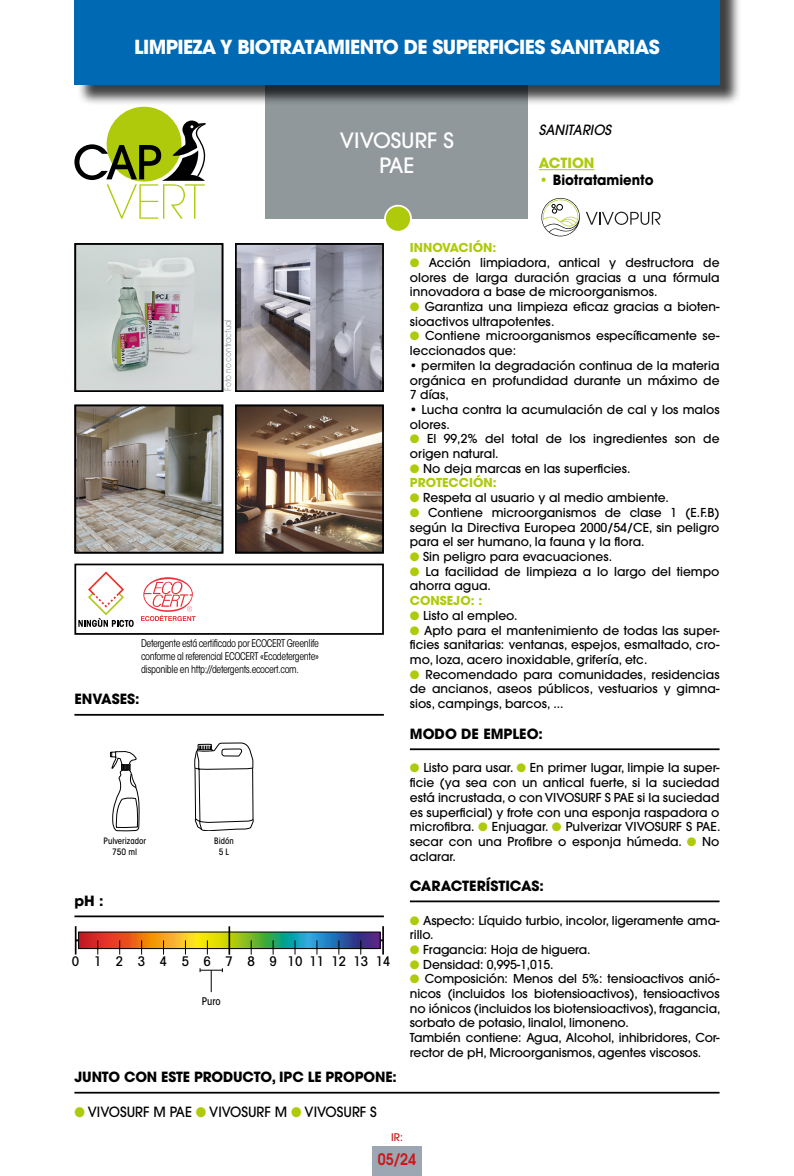
<style>
.page{position:relative;width:794px;height:1176px;background:#fff}
.page>*{position:absolute;margin:0;border:0;box-sizing:border-box;transform-origin:0 0}
.t1{font:500 21px "ITC Avant Garde Std";color:#fff}
.t2{font:700 19.25px "ITC Avant Garde Std";letter-spacing:-.03em;color:#fff}
.t3{font:600 15.75px "ITC Avant Garde Std";color:#cd1719;scale:.9 1}
.t4{font:700 14px "ITC Avant Garde Std";color:#000}
.t5{font:500 14px "ITC Avant Garde Std";color:#000;scale:.95 1}
.t6{font:700 14px "ITC Avant Garde Std";color:#000;scale:.95 1}
.t7{font:italic 500 14px "ITC Avant Garde Std";color:#000;scale:.95 1}
.t8{font:700 14px "ITC Avant Garde Std";color:#afca0b}
.t9{font:500 condensed 13.3px "Avant Garde";letter-spacing:.265em;color:#000}
.t10{font:500 12.25px/14.7px "ITC Avant Garde Std";color:#000;text-align:justify}
.t11{font:700 12.25px "ITC Avant Garde Std";color:#afca0b}
.t12{font:condensed 10.5px/12.6px "ITC Avant Garde Std";letter-spacing:-.03em;color:#000;text-align:justify;scale:.95 1}
.t13{font:500 condensed 10.5px "ITC Avant Garde Std";color:#000}
.t14{font:500 10.5px "ITC Avant Garde Std";color:#cd1719}
.t15{font:500 condensed 8.75px "ITC Avant Garde Std";color:#000}
.t16{font:8.75px "ITC Avant Garde Std";color:#91989c;scale:.85 1}
.s1{color:#afca0b}
</style>
<div class="page">
<div style="left:74px;top:563px;width:310px;height:72px;border:2px solid #000"></div>
<div style="left:266px;top:79px;width:262px;height:140px;background:#91989c"></div>
<div style="left:77px;top:0;width:664px;height:106px;background:#000;opacity:.75"></div>
<div style="left:74px;top:0;width:645px;height:84px;background:#0069b4"></div>
<div style="left:372px;top:1146px;width:50px;height:30px;background:#9ca7b3"></div>
<div style="left:107px;top:107px;width:74px;height:75px;background:#afca0b;border-radius:50%"></div>
<svg style="left:74px;top:121px;width:132px;height:98px"></svg>
<div style="left:385px;top:206px;width:26px;height:26px;background:#afca0b;border-radius:50%"></div>
<div style="left:384px;top:205px;width:28px;height:28px;border:2px solid #fff;border-radius:50%"></div>
<hr style="left:74px;top:714px;width:310px;height:1px;background:#000">
<hr style="left:410px;top:748px;width:309px;height:2px;background:#000">
<hr style="left:410px;top:900px;width:309px;height:2px;background:#000">
<hr style="left:74px;top:1092px;width:645px;height:1px;background:#000">
<hr style="left:539px;top:169px;width:55px;height:1px;background:#afca0b">
<hr style="left:74px;top:915px;width:310px;height:2px;background:#000">
<hr style="left:76px;top:939px;width:307px;height:2px;background:#000">
<svg style="left:75px;top:926px;width:306px;height:29px"></svg>
<hr style="left:228px;top:926px;width:2px;height:28px;background:#000">
<hr style="left:382px;top:926px;width:2px;height:28px;background:#000">
<svg style="left:141px;top:577px;width:55px;height:44px"></svg>
<svg style="left:541px;top:198px;width:119px;height:38px"></svg>
<svg style="left:78px;top:571px;width:56px;height:56px"></svg>
<svg style="left:200px;top:968px;width:23px;height:24px"></svg>
<svg style="left:194px;top:743px;width:59px;height:88px"></svg>
<svg style="left:110px;top:751px;width:29px;height:80px"></svg>
<img style="left:77px;top:246px;width:143px;height:143px">
<div style="left:74px;top:243px;width:149px;height:149px;border:2px solid #000"></div>
<svg style="left:77px;top:408px;width:143px;height:142px"></svg>
<div style="left:74px;top:405px;width:149px;height:148px;border:2px solid #000"></div>
<svg style="left:238px;top:246px;width:143px;height:143px"></svg>
<div style="left:235px;top:243px;width:149px;height:149px;border:2px solid #000"></div>
<img style="left:238px;top:408px;width:143px;height:142px">
<div style="left:235px;top:405px;width:149px;height:148px;border:2px solid #000"></div>
<p class="t2" style="left:134px;top:34px;width:527px">LIMPIEZA Y BIOTRATAMIENTO DE SUPERFICIES SANITARIAS</p>
<p class="t1" style="left:340px;top:127px;width:116px">VIVOSURF S</p>
<p class="t1" style="left:379px;top:152px;width:36px">PAE</p>
<p class="t7" style="left:539px;top:121px;width:78px">SANITARIOS</p>
<p class="t8" style="left:539px;top:154px;width:57px">ACTION</p>
<p class="t6" style="left:539px;top:171px;width:122px"><span class="s1">•</span> Biotratamiento</p>
<p class="t16" style="left:223px;top:391px;width:86px;rotate:-90deg">Foto no contractual</p>
<p class="t12" style="left:141px;top:637px;width:189px">Detergente está certificado por ECOCERT Greenlife conforme al referencial ECOCERT «Ecodetergente» disponible en http://detergents.ecocert.com.</p>
<p class="t4" style="left:74px;top:690px;width:67px">ENVASES:</p>
<p class="t15" style="left:104px;top:836px;width:44px">Pulverizador</p>
<p class="t15" style="left:112px;top:846px;width:26px">750 ml</p>
<p class="t4" style="left:74px;top:891px;width:31px">pH :</p>
<p class="t15" style="left:214px;top:836px;width:21px">Bidón</p>
<p class="t15" style="left:219px;top:846px;width:12px">5 L</p>
<p class="t11" style="left:410px;top:239px;width:88px">INNOVACIÓN:</p>
<p class="t10" style="left:410px;top:255px;width:311px"><span class="s1">●</span> Acción limpiadora, antical y destructora de olores de larga duración gracias a una fórmula innovadora a base de microorganismos.</p>
<p class="t10" style="left:410px;top:299px;width:311px"><span class="s1">●</span> Garantiza una limpieza eficaz gracias a bioten&shy;sioactivos ultrapotentes.</p>
<p class="t10" style="left:410px;top:328px;width:311px"><span class="s1">●</span> Contiene microorganismos específicamente se&shy;leccionados que:</p>
<p class="t10" style="left:410px;top:358px;width:311px">• permiten la degradación continua de la materia orgánica en profundidad durante un máximo de 7 días,</p>
<p class="t10" style="left:410px;top:402px;width:311px">• Lucha contra la acumulación de cal y los malos olores.</p>
<p class="t10" style="left:410px;top:431px;width:311px"><span class="s1">●</span> El 99,2% del total de los ingredientes son de origen natural.</p>
<p class="t10" style="left:410px;top:461px;width:222px"><span class="s1">●</span> No deja marcas en las superficies.</p>
<p class="t11" style="left:410px;top:475px;width:88px">PROTECCIÓN:</p>
<p class="t10" style="left:410px;top:490px;width:260px"><span class="s1">●</span> Respeta al usuario y al medio ambiente.</p>
<p class="t10" style="left:410px;top:505px;width:311px"><span class="s1">●</span> Contiene microorganismos de clase 1 (E.F.B) según la Directiva Europea 2000/54/CE, sin peligro para el ser humano, la fauna y la flora.</p>
<p class="t10" style="left:410px;top:549px;width:204px"><span class="s1">●</span> Sin peligro para evacuaciones.</p>
<p class="t10" style="left:410px;top:564px;width:311px"><span class="s1">●</span> La facilidad de limpieza a lo largo del tiempo ahorra agua.</p>
<p class="t11" style="left:410px;top:592px;width:74px">CONSEJO: :</p>
<p class="t10" style="left:410px;top:608px;width:109px"><span class="s1">●</span> Listo al empleo.</p>
<p class="t10" style="left:410px;top:622px;width:311px"><span class="s1">●</span> Apto para el mantenimiento de todas las super&shy;ficies sanitarias: ventanas, espejos, esmaltado, cro&shy;mo, loza, acero inoxidable, grifería, etc.</p>
<p class="t10" style="left:410px;top:667px;width:311px"><span class="s1">●</span> Recomendado para comunidades, residencias de ancianos, aseos públicos, vestuarios y gimna&shy;sios, campings, barcos, ...</p>
<p class="t4" style="left:410px;top:724px;width:135px">MODO DE EMPLEO:</p>
<p class="t10" style="left:410px;top:760px;width:312px"><span class="s1">●</span> Listo para usar. <span class="s1">●</span> En primer lugar, limpie la super&shy;ficie (ya sea con un antical fuerte, si la suciedad está incrustada, o con VIVOSURF S PAE si la suciedad es superficial) y frote con una esponja raspadora o microfibra. <span class="s1">●</span> Enjuagar. <span class="s1">●</span> Pulverizar VIVOSURF S PAE. secar con una Profibre o esponja húmeda. <span class="s1">●</span> No aclarar.</p>
<p class="t4" style="left:410px;top:876px;width:136px">CARACTERÍSTICAS:</p>
<p class="t9" style="left:72px;top:953px;width:320px">0 1 2 3 4 5 6 7 8 91011121314</p>
<p class="t13" style="left:202px;top:994px;width:20px">Puro</p>
<p class="t4" style="left:74px;top:1067px;width:324px">JUNTO CON ESTE PRODUCTO, IPC LE PROPONE:</p>
<p class="t5" style="left:74px;top:1103px;width:320px"><span class="s1">●</span> VIVOSURF M PAE <span class="s1">●</span> VIVOSURF M <span class="s1">●</span> VIVOSURF S</p>
<p class="t10" style="left:410px;top:912px;width:311px"><span class="s1">●</span> Aspecto: Líquido turbio, incolor, ligeramente ama&shy;rillo.</p>
<p class="t10" style="left:410px;top:942px;width:182px"><span class="s1">●</span> Fragancia: Hoja de higuera.</p>
<p class="t10" style="left:410px;top:956px;width:145px"><span class="s1">●</span> Densidad: 0,995-1,015.</p>
<p class="t10" style="left:410px;top:971px;width:312px"><span class="s1">●</span> Composición: Menos del 5%: tensioactivos anió&shy;nicos (incluidos los biotensioactivos), tensioactivos no iónicos (incluidos los biotensioactivos), fragancia, sorbato de potasio, linalol, limoneno.</p>
<p class="t10" style="left:410px;top:1030px;width:311px">También contiene: Agua, Alcohol, inhibridores, Cor&shy;rector de pH, Microorganismos, agentes viscosos.</p>
<p class="t14" style="left:391px;top:1130px;width:13px">IR:</p>
<p class="t3" style="left:378px;top:1149px;width:44px">05/24</p>
</div>
